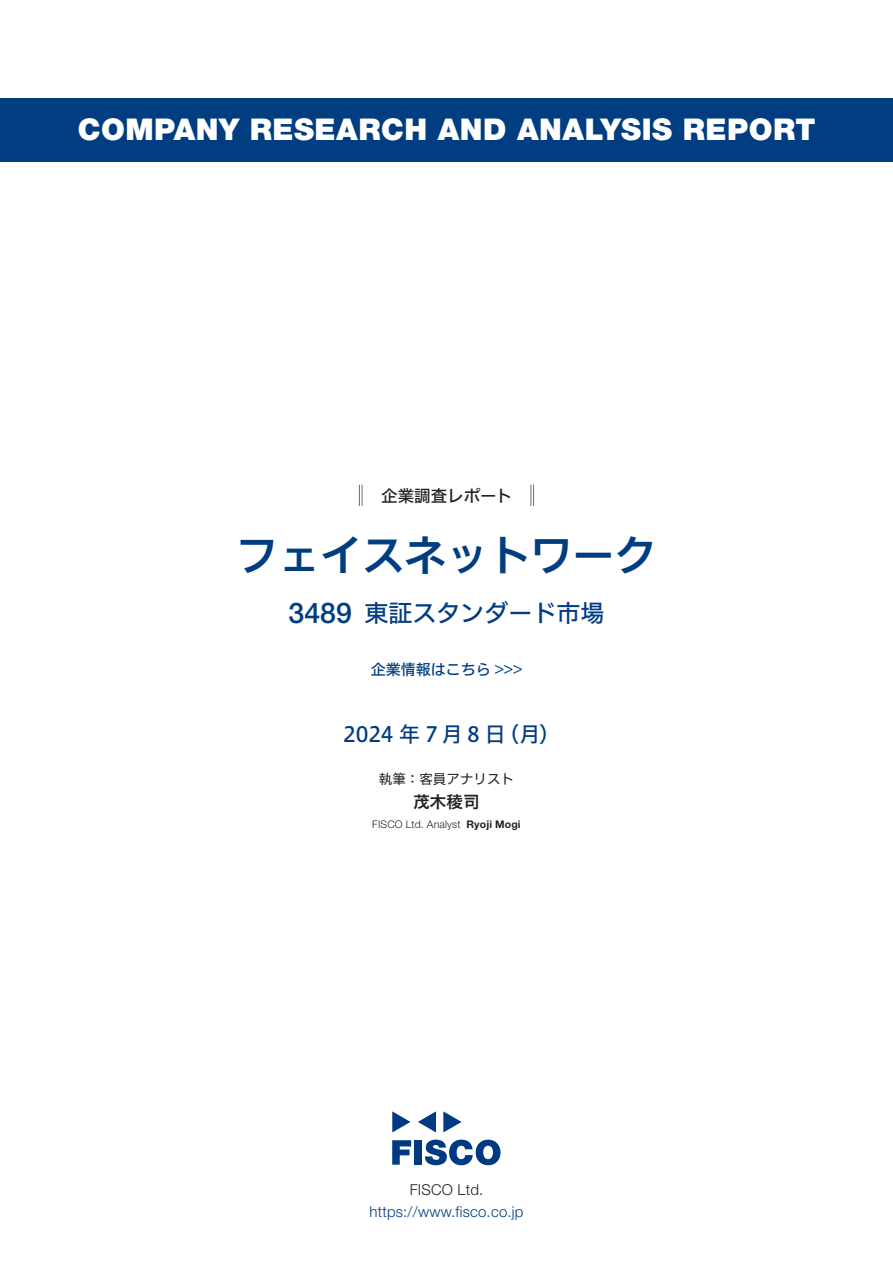
<style>
.page{position:relative;width:893px;height:1263px;background:#fff}
.page>*{position:absolute;margin:0;border:0;box-sizing:border-box;transform-origin:0 0}
.t1{font:42px "Hiragino UD Sans F Std N W6";color:#003d81}
.t2{font:900 30px "Helvetica Neue LT Std";letter-spacing:.015em;color:#fff}
.t3{font:500 28.5px "Helvetica Neue LT Std";color:#003d81}
.t4{font:24px "Hiragino UD Sans F Std N W5";color:#003d81}
.t5{font:21px "Hiragino UD Sans F Std N W5";letter-spacing:.2em;color:#003d81}
.t6{font:16.5px "Hiragino UD Sans F Std N W5";color:#231f20}
.t7{font:16.5px "Hiragino UD Sans F Std N W6";color:#231f20}
.t8{font:300 15px "Helvetica Neue LT Std";letter-spacing:.015em;color:#003d81}
.t9{font:15px "Hiragino UD Sans F Std N W5";color:#003d81}
.t10{font:300 15px "Helvetica Neue LT Std";letter-spacing:.015em;color:#231f20}
.t11{font:13.5px "Hiragino UD Sans F Std N W4";color:#231f20}
.t12{font:300 10.5px "Helvetica Neue LT Std";letter-spacing:.015em;color:#231f20}
.t13{font:700 10.5px "Helvetica Neue LT Std";letter-spacing:.015em;color:#231f20}
</style>
<div class="page">
<svg style="left:392px;top:1140px;width:19px;height:25px"></svg>
<div style="left:414px;top:1140px;width:8px;height:25px;background:#003a83"></div>
<svg style="left:425px;top:1139px;width:75px;height:26px"></svg>
<svg style="left:392px;top:1111px;width:18px;height:21px"></svg>
<svg style="left:443px;top:1111px;width:19px;height:21px"></svg>
<svg style="left:418px;top:1111px;width:18px;height:21px"></svg>
<div style="left:0;top:98px;width:893px;height:64px;background:#003d81"></div>
<svg style="left:359px;top:485px;width:4px;height:21px"></svg>
<svg style="left:531px;top:485px;width:3px;height:21px"></svg>
<p class="t2" style="left:78px;top:112px;width:739px">COMPANY RESEARCH AND ANALYSIS REPORT</p>
<p class="t6" style="left:365px;top:483px;width:149px">　企業調査レポート</p>
<h1 class="t1" style="left:236px;top:523px;width:422px">フェイスネットワーク</h1>
<p class="t3" style="left:289px;top:596px;width:65px">3489</p>
<p class="t4" style="left:364px;top:594px;width:241px">東証スタンダード市場</p>
<p class="t9" style="left:371px;top:658px;width:153px">企業情報はこちら &lt;&lt;&lt;</p>
<p class="t5" style="left:343px;top:718px;width:164px">2024年7月8日</p>
<p class="t5" style="left:498px;top:718px;width:63px">（月(</p>
<p class="t11" style="left:379px;top:768px;width:137px">執筆：客員アナリスト</p>
<p class="t7" style="left:413px;top:789px;width:67px">茂木稜司</p>
<p class="t13" style="left:466px;top:818px;width:56px">Ryoji Mogi</p>
<p class="t12" style="left:372px;top:818px;width:90px">FISCO Ltd. Analyst</p>
<p class="t10" style="left:410px;top:1180px;width:75px">FISCO Ltd.</p>
<p class="t8" style="left:369px;top:1202px;width:156px">https://www.fisco.co j p.</p>
</div>
